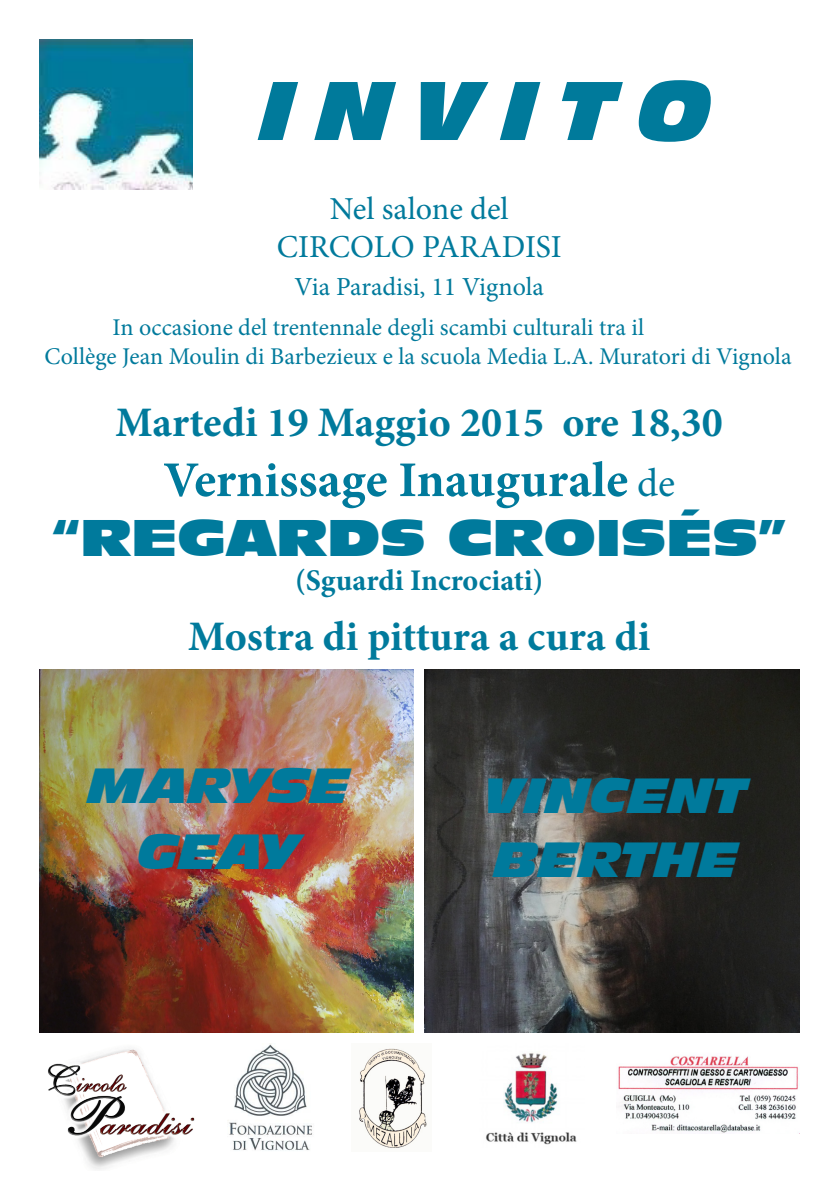
<style>
.page{position:relative;width:840px;height:1191px;background:#fff}
.page>*{position:absolute;margin:0;border:0;box-sizing:border-box;transform-origin:0 0}
.t1{font:italic 78px "Incised 901 BT Nord";letter-spacing:.27em;color:#007a9b}
.t2{font:700 50px "Minion Pro";color:#007a9c}
.t3{font:48px "Incised 901 BT Nord";color:#007a9c}
.t4{font:italic 46px "Incised 901 BT Nord";color:#007a9c}
.t5{font:700 42px "Minion Pro";color:#007a9c}
.t6{font:32px "Minion Pro";color:#007a9c}
.t7{font:700 30px "Minion Pro";color:#007a9c}
.t8{font:26px "Minion Pro";color:#007a9c}
.t9{font:24px "Minion Pro";color:#007a9c}
.s1{font-weight:400;font-size:40px}
</style>
<div class="page">
<img style="left:39px;top:40px;width:153px;height:150px">
<img style="left:39px;top:669px;width:374px;height:363px">
<img style="left:424px;top:669px;width:375px;height:363px">
<img style="left:48px;top:1049px;width:147px;height:121px">
<img style="left:229px;top:1043px;width:83px;height:108px">
<img style="left:359px;top:1048px;width:68px;height:100px">
<img style="left:486px;top:1053px;width:91px;height:92px">
<img style="left:618px;top:1056px;width:180px;height:77px">
<p class="t1" style="left:260px;top:65px;width:453px">INVITO</p>
<p class="t6" style="left:329px;top:187px;width:180px">Nel salone del</p>
<p class="t6" style="left:277px;top:225px;width:286px">CIRCOLO PARADISI</p>
<p class="t8" style="left:294px;top:269px;width:250px">Via Paradisi, 11 Vignola</p>
<p class="t9" style="left:113px;top:311px;width:532px">In occasione del trentennale degli scambi culturali tra il</p>
<p class="t9" style="left:44px;top:340px;width:748px">Collège Jean Moulin di Barbezieux e la scuola Media L.A. Muratori di Vignola</p>
<p class="t5" style="left:116px;top:393px;width:608px">Martedi 19 Maggio 2015 ore 18,30</p>
<p class="t2" style="left:163px;top:445px;width:513px">Vernissage Inaugurale <span class="s1">de</span></p>
<p class="t3" style="left:52px;top:508px;width:735px">“REGARDS CROISÉS”</p>
<p class="t7" style="left:295px;top:559px;width:249px">(Sguardi Incrociati)</p>
<p class="t5" style="left:188px;top:607px;width:463px">Mostra di pittura a cura di</p>
<p class="t4" style="left:88px;top:758px;width:263px">MARYSE</p>
<p class="t4" style="left:138px;top:824px;width:163px">GEAY</p>
<p class="t4" style="left:484px;top:769px;width:263px">VINCENT</p>
<p class="t4" style="left:493px;top:833px;width:246px">BERTHE</p>
</div>
